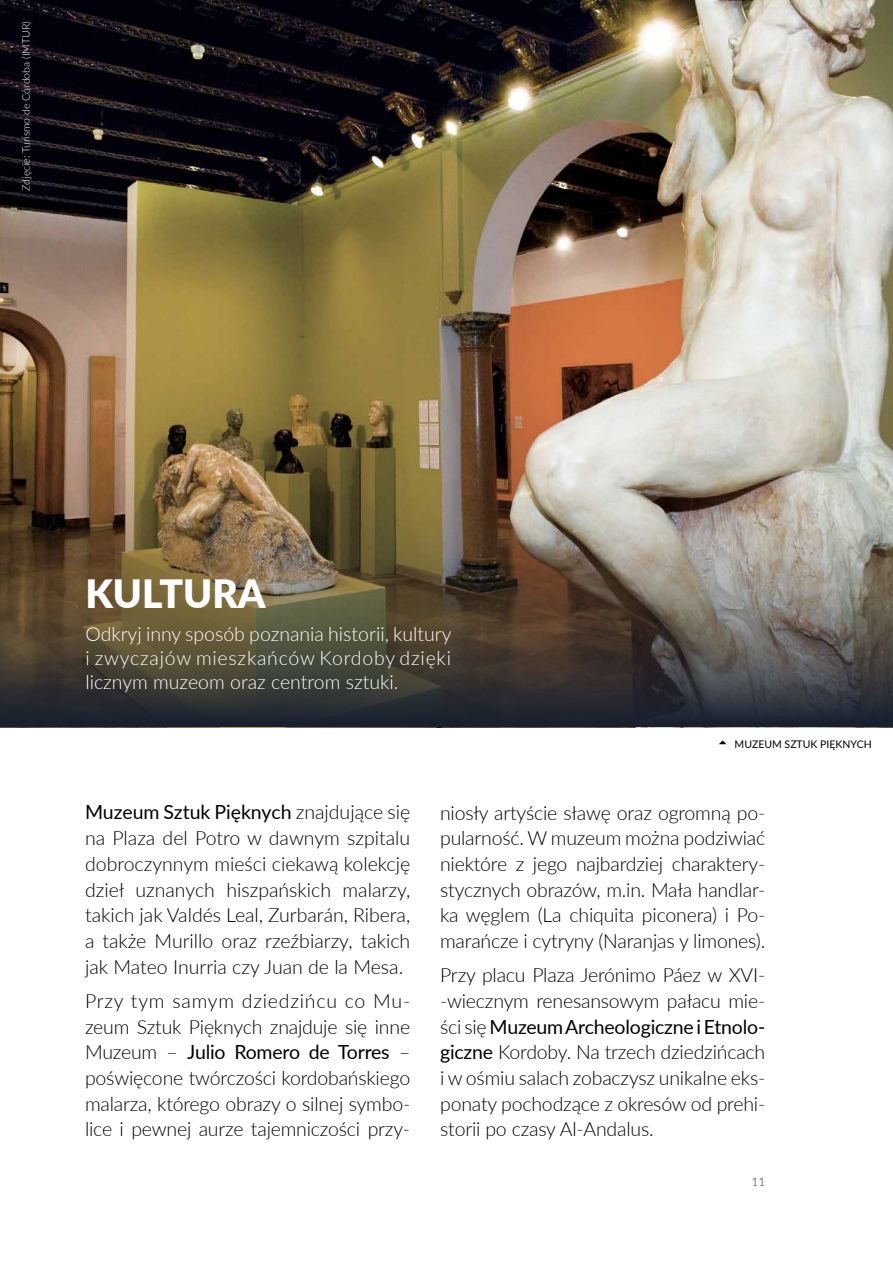
<style>
.page{position:relative;width:893px;height:1263px;background:#fff}
.page>*{position:absolute;margin:0;border:0;box-sizing:border-box;transform-origin:0 0}
.t1{font:900 39px "Lato";color:#fff}
.t2{font:300 19.5px/25.7px "Lato";letter-spacing:-.01em;color:#000;text-align:justify}
.t3{font:300 19.5px/24px "Lato";color:#fff;text-align:justify}
.t4{font:300 12px "Lato";color:#363535}
.t5{font:300 10.5px "Lato";color:#fff}
.t6{font:10.5px "Lato";color:#000}
.s1{font-weight:400}
</style>
<div class="page">
<img style="left:0;top:0;width:893px;height:427px">
<img style="left:0;top:427px;width:893px;height:300px">
<p class="t5" style="left:19px;top:191px;width:171px;rotate:-90deg">Zdjęcie: Turismo de Córdoba (IMTUR)</p>
<h1 class="t1" style="left:85px;top:565px;width:182px">KULTURA</h1>
<p class="t3" style="left:85px;top:621px;width:368px">Odkryj inny sposób poznania historii, kultury i zwyczajów mieszkańców Kordoby dzięki licznym muzeom oraz centrom sztuki.</p>
<p class="t6" style="left:735px;top:737px;width:139px">MUZEUM SZTUK PIĘKNYCH</p>
<p class="t2" style="left:85px;top:799px;width:327px"><span class="s1">Muzeum Sztuk Pięknych</span> znajdujące się na Plaza del Potro w dawnym szpitalu dobroczynnym mieści ciekawą kolekcję dzieł uznanych hiszpańskich malarzy, takich jak Valdés Leal, Zurbarán, Ribera, a także Murillo oraz rzeźbiarzy, takich jak Mateo Inurria czy Juan de la Mesa.</p>
<p class="t2" style="left:85px;top:987px;width:327px">Przy tym samym dziedzińcu co Mu&shy;zeum Sztuk Pięknych znajduje się inne Muzeum – <span class="s1">Julio Romero de Torres</span> – poświęcone twórczości kordobańskiego malarza, którego obrazy o silnej symbo&shy;lice i pewnej aurze tajemniczości przy-</p>
<p class="t2" style="left:440px;top:799px;width:327px">niosły artyście sławę oraz ogromną po&shy;pularność. W muzeum można podziwiać niektóre z jego najbardziej charaktery&shy;stycznych obrazów, m.in. Mała handlar&shy;ka węglem (La chiquita piconera) i Po&shy;marańcze i cytryny (Naranjas y limones).</p>
<p class="t2" style="left:440px;top:962px;width:327px">Przy placu Plaza Jerónimo Páez w XVI--wiecznym renesansowym pałacu mie&shy;ści się <span class="s1">Muzeum Archeologiczne i Etnolo&shy;giczne</span> Kordoby. Na trzech dziedzińcach i w ośmiu salach zobaczysz unikalne eks&shy;ponaty pochodzące z okresów od prehi&shy;storii po czasy Al-Andalus.</p>
<p class="t4" style="left:751px;top:1173px;width:15px">11</p>
</div>
